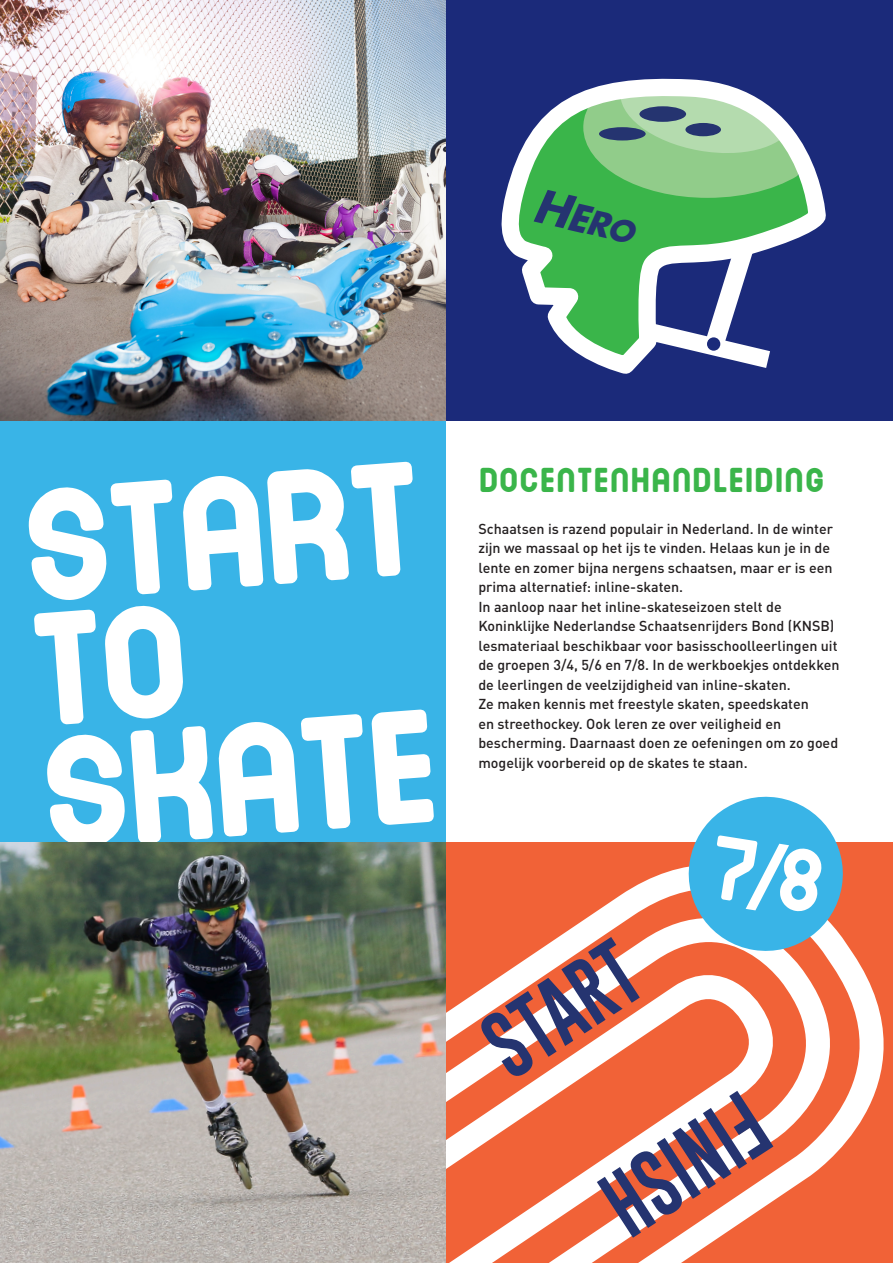
<style>
.page{position:relative;width:893px;height:1263px;background:#fff}
.page>*{position:absolute;margin:0;border:0;box-sizing:border-box;transform-origin:0 0}
.t1{font:700 160.2px "DINASTI";color:#fff}
.t2{font:69.3px "Gobold";color:#253470}
.t3{font:italic 700 45px "Futura";color:#253470}
.t4{font:700 34.5px "DINASTI";color:#3ab54a}
.t5{font:500 14.25px/19.5px "DINOT";color:#231f20}
.s1{font-size:37.05px}
.s2{font-size:33px}
.s3{font-size:29.1px}
</style>
<div class="page">
<div style="left:0;top:419px;width:445px;height:423px;background:#39b4e7"></div>
<div style="left:445px;top:0;width:448px;height:421px;background:#1b2a7a"></div>
<svg style="left:501px;top:78px;width:325px;height:296px"></svg>
<div style="left:639px;top:106px;width:47px;height:16px;background:#253470;border-radius:50%"></div>
<div style="left:599px;top:127px;width:47px;height:13px;background:#253470;border-radius:50%"></div>
<div style="left:685px;top:123px;width:36px;height:13px;background:#253470;border-radius:50%"></div>
<svg style="left:445px;top:822px;width:448px;height:441px"></svg>
<img style="left:0;top:842px;width:445px;height:421px">
<img style="left:0;top:0;width:445px;height:421px">
<svg style="left:683px;top:796px;width:165px;height:160px"></svg>
<p class="t3" style="left:541px;top:172px;width:106px;rotate:13deg">H<span class="s1">E</span><span class="s2">R</span><span class="s3">O</span></p>
<p class="t1" style="left:14px;top:454px;width:407px;rotate:-4deg">START</p>
<p class="t1" style="left:32px;top:701px;width:405px;rotate:-4deg">SKATE</p>
<p class="t4" style="left:478px;top:460px;width:348px">DOCENTENHANDLEIDING</p>
<p class="t5" style="left:478px;top:519px;width:356px">Schaatsen is razend populair in Nederland. In de winter zijn we massaal op het ijs te vinden. Helaas kun je in de lente en zomer bijna nergens schaatsen, maar er is een prima alternatief: inline-skaten.</p>
<p class="t5" style="left:478px;top:597px;width:363px">In aanloop naar het inline-skateseizoen stelt de Koninklijke Nederlandse Schaatsenrijders Bond (KNSB) lesmateriaal beschikbaar voor basisschoolleerlingen uit de groepen 3/4, 5/6 en 7/8. In de werkboekjes ontdekken de leerlingen de veelzijdigheid van inline-skaten.<br>Ze maken kennis met freestyle skaten, speedskaten<br>en streethockey. Ook leren ze over veiligheid en bescherming. Daarnaast doen ze oefeningen om zo goed mogelijk voorbereid op de skates te staan.</p>
<p class="t2" style="left:468px;top:1016px;width:167px;rotate:-33deg">START</p>
<p class="t2" style="left:783px;top:1153px;width:178px;rotate:147deg">FINISH</p>
</div>
